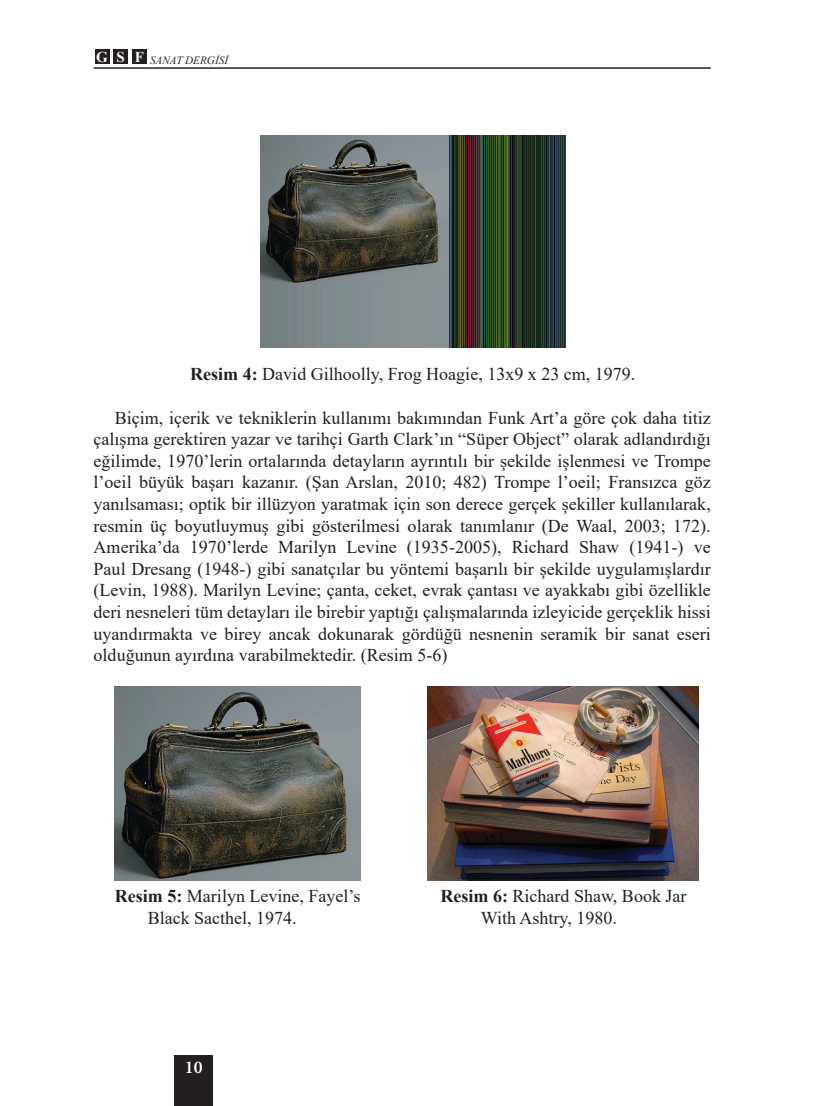
<style>
.page{position:relative;width:830px;height:1106px;background:#fff}
.page>*{position:absolute;margin:0;border:0;box-sizing:border-box;transform-origin:0 0}
.t1{font:18px/21.6px "Times New Roman";color:#231f20;text-align:justify}
.t2{font:600 18px "Minion Pro";color:#fff}
.t3{font:italic 11.25px "Times New Roman";color:#231f20}
.s1{font-weight:700}
</style>
<div class="page">
<hr style="left:94px;top:67px;width:616px;height:2px;background:#231f20">
<div style="left:174px;top:1054px;width:39px;height:52px;background:#231f20"></div>
<div style="left:95px;top:50px;width:14px;height:14px;background:#231f20"></div>
<div style="left:113px;top:50px;width:15px;height:14px;background:#231f20"></div>
<div style="left:132px;top:50px;width:14px;height:14px;background:#231f20"></div>
<img style="left:260px;top:135px;width:305px;height:213px">
<img style="left:115px;top:686px;width:245px;height:194px">
<img style="left:427px;top:686px;width:271px;height:194px">
<p class="t3" style="left:96px;top:53px;width:133px"><sup>G</sup> <sup>S</sup> <sup>F</sup> SANAT DERGİSİ</p>
<p class="t1" style="left:190px;top:363px;width:446px"><span class="s1">Resim 4:</span> David Gilhoolly, Frog Hoagie, 13x9 x 23 cm, 1979.</p>
<p class="t1" style="left:94px;top:406px;width:618px;text-indent:21px">Biçim, içerik ve tekniklerin kullanımı bakımından Funk Art’a göre çok daha titiz çalışma gerektiren yazar ve tarihçi Garth Clark’ın “Süper Object” olarak adlandırdığı eğilimde, 1970’lerin ortalarında detayların ayrıntılı bir şekilde işlenmesi ve Trompe l’oeil büyük başarı kazanır. (Şan Arslan, 2010; 482) Trompe l’oeil; Fransızca göz yanılsaması; optik bir illüzyon yaratmak için son derece gerçek şekiller kullanılarak, resmin üç boyutluymuş gibi gösterilmesi olarak tanımlanır (De Waal, 2003; 172).<br>Amerika’da 1970’lerde Marilyn Levine (1935-2005), Richard Shaw (1941-) ve Paul Dresang (1948-) gibi sanatçılar bu yöntemi başarılı bir şekilde uygulamışlardır (Levin, 1988). Marilyn Levine; çanta, ceket, evrak çantası ve ayakkabı gibi özellikle deri nesneleri tüm detayları ile birebir yaptığı çalışmalarında izleyicide gerçeklik hissi uyandırmakta ve birey ancak dokunarak gördüğü nesnenin seramik bir sanat eseri olduğunun ayırdına varabilmektedir. (Resim 5-6)</p>
<p class="t1" style="left:115px;top:884px;width:247px"><span class="s1">Resim 5:</span> Marilyn Levine, Fayel’s</p>
<p class="t1" style="left:440px;top:884px;width:247px"><span class="s1">Resim 6:</span> Richard Shaw, Book Jar</p>
<p class="t1" style="left:148px;top:906px;width:150px">Black Sacthel, 1974.</p>
<p class="t1" style="left:480px;top:906px;width:138px">With Ashtry, 1980.</p>
<p class="t2" style="left:185px;top:1054px;width:19px">10</p>
</div>
